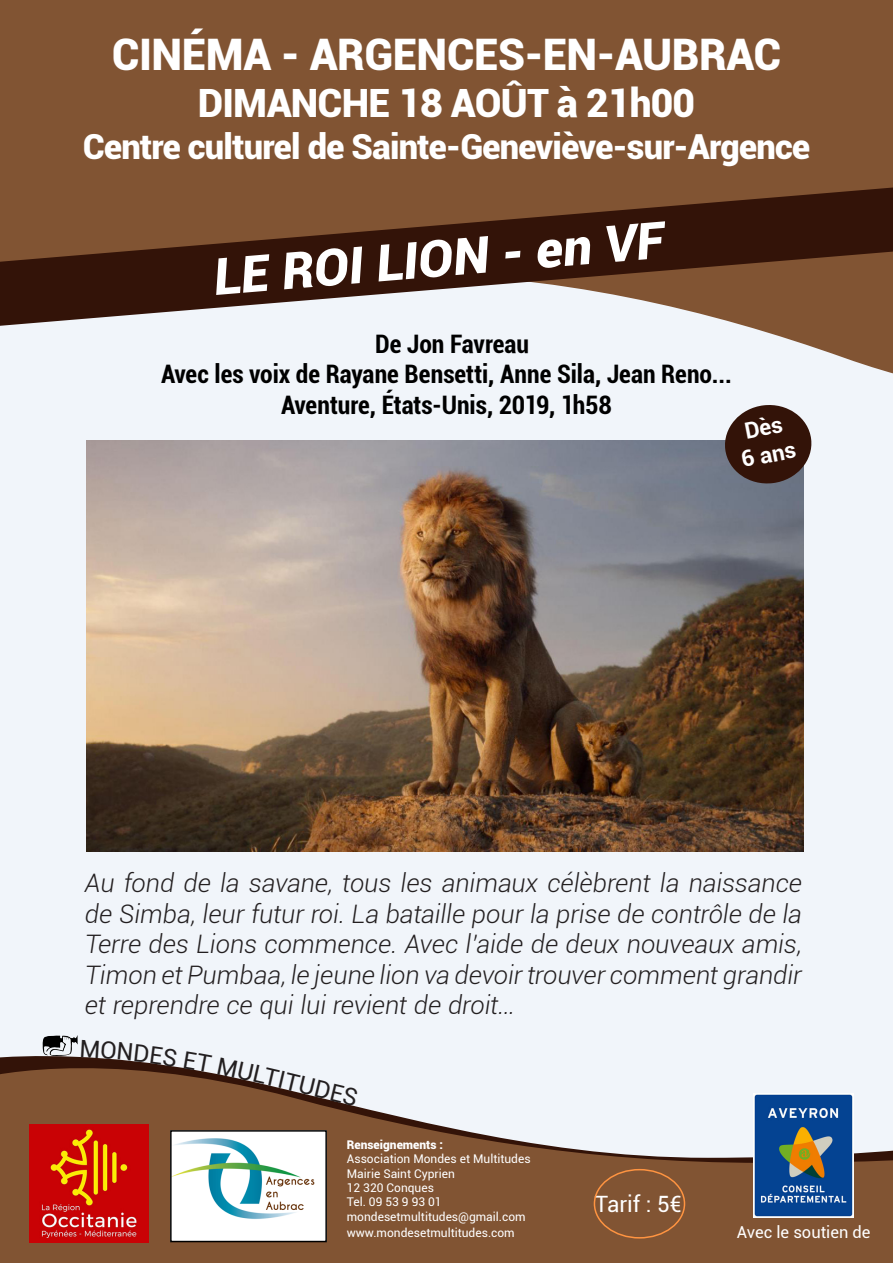
<style>
.page{position:relative;width:893px;height:1263px;background:#fff}
.page>*{position:absolute;margin:0;border:0;box-sizing:border-box;transform-origin:0 0}
.t1{font:italic 900 51px "Roboto";color:#fff}
.t2{font:900 43.5px "Roboto";letter-spacing:-.01em;color:#fff}
.t3{font:900 39px "Roboto";letter-spacing:-.02em;color:#fff}
.t4{font:900 34.5px "Roboto";letter-spacing:-.02em;color:#fff}
.t5{font:italic 300 25.5px/30.6px "Roboto";color:#231f20;text-align:justify}
.t6{font:700 condensed 25.5px "Roboto";color:#000}
.t7{font:24px "Roboto";color:#231f20}
.t8{font:22.5px "Roboto";color:#fff}
.t9{font:700 22.5px/27px "Roboto";color:#fff;text-align:center}
.t10{font:16.5px "Roboto";color:#fff}
.t11{font:12px "Roboto";color:#fff}
.t12{font:900 12px "Roboto";color:#fff}
</style>
<div class="page">
<div style="left:0;top:257px;width:893px;height:914px;background:#f1f5fa"></div>
<svg style="left:0;top:1044px;width:893px;height:219px;fill:#815433"></svg>
<svg style="left:0;top:0;width:893px;height:374px;fill:#815433"></svg>
<img style="left:753px;top:1094px;width:101px;height:123px">
<img style="left:173px;top:1133px;width:151px;height:106px">
<div style="left:170px;top:1130px;width:157px;height:112px;border:2px solid #000"></div>
<img style="left:30px;top:1124px;width:119px;height:118px">
<img style="left:87px;top:440px;width:717px;height:412px">
<img style="left:43px;top:1035px;width:35px;height:21px">
<svg style="left:0;top:187px;width:893px;height:139px;background:#6c4c3a"></svg>
<div style="left:594px;top:1169px;width:91px;height:69px;border:2px solid #ff9441;border-radius:50%"></div>
<svg style="left:723px;top:405px;width:89px;height:81px;background:#553f3a"></svg>
<svg style="left:81px;top:1044px;width:96px;height:23px"></svg>
<svg style="left:184px;top:1051px;width:101px;height:37px"></svg>
<p class="t2" style="left:112px;top:24px;width:671px">CINÉMA - ARGENCES-EN-AUBRAC</p>
<p class="t3" style="left:198px;top:76px;width:499px">DIMANCHE 18 AOÛT à 21h00</p>
<p class="t4" style="left:83px;top:122px;width:729px">Centre culturel de Sainte-Geneviève-sur-Argence</p>
<p class="t1" style="left:211px;top:242px;width:454px;rotate:-5deg">LE ROI LION - en VF</p>
<p class="t6" style="left:375px;top:326px;width:155px">De Jon Favreau</p>
<p class="t6" style="left:161px;top:356px;width:572px">Avec les voix de Rayane Bensetti, Anne Sila, Jean Reno...</p>
<p class="t6" style="left:281px;top:387px;width:332px">Aventure, États-Unis, 2019, 1h58</p>
<p class="t9" style="left:734px;top:419px;width:56px;rotate:-11deg">Dès<br>6 ans</p>
<p class="t5" style="left:85px;top:867px;width:719px">Au fond de la savane, tous les animaux célèbrent la naissance de Simba, leur futur roi. La bataille pour la prise de contrôle de la Terre des Lions commence. Avec l’aide de deux nouveaux amis, Timon et Pumbaa, le jeune lion va devoir trouver comment grandir et reprendre ce qui lui revient de droit…</p>
<p class="t7" style="left:289px;top:1064px;width:76px;rotate:14deg">TUDES</p>
<p class="t12" style="left:347px;top:1136px;width:98px">Renseignements :</p>
<p class="t11" style="left:347px;top:1150px;width:185px">Association Mondes et Multitudes</p>
<p class="t11" style="left:347px;top:1165px;width:110px">Mairie Saint Cyprien</p>
<p class="t11" style="left:347px;top:1179px;width:89px">12 320 Conques</p>
<p class="t11" style="left:347px;top:1194px;width:96px">Tel. 09 53 9 93 01</p>
<p class="t11" style="left:347px;top:1208px;width:180px">mondesetmultitudes@gmail.com</p>
<p class="t11" style="left:347px;top:1224px;width:169px">www.mondesetmultitudes.com</p>
<p class="t8" style="left:595px;top:1188px;width:89px">Tarif : 5€</p>
<p class="t10" style="left:737px;top:1221px;width:135px">Avec le soutien de</p>
</div>
